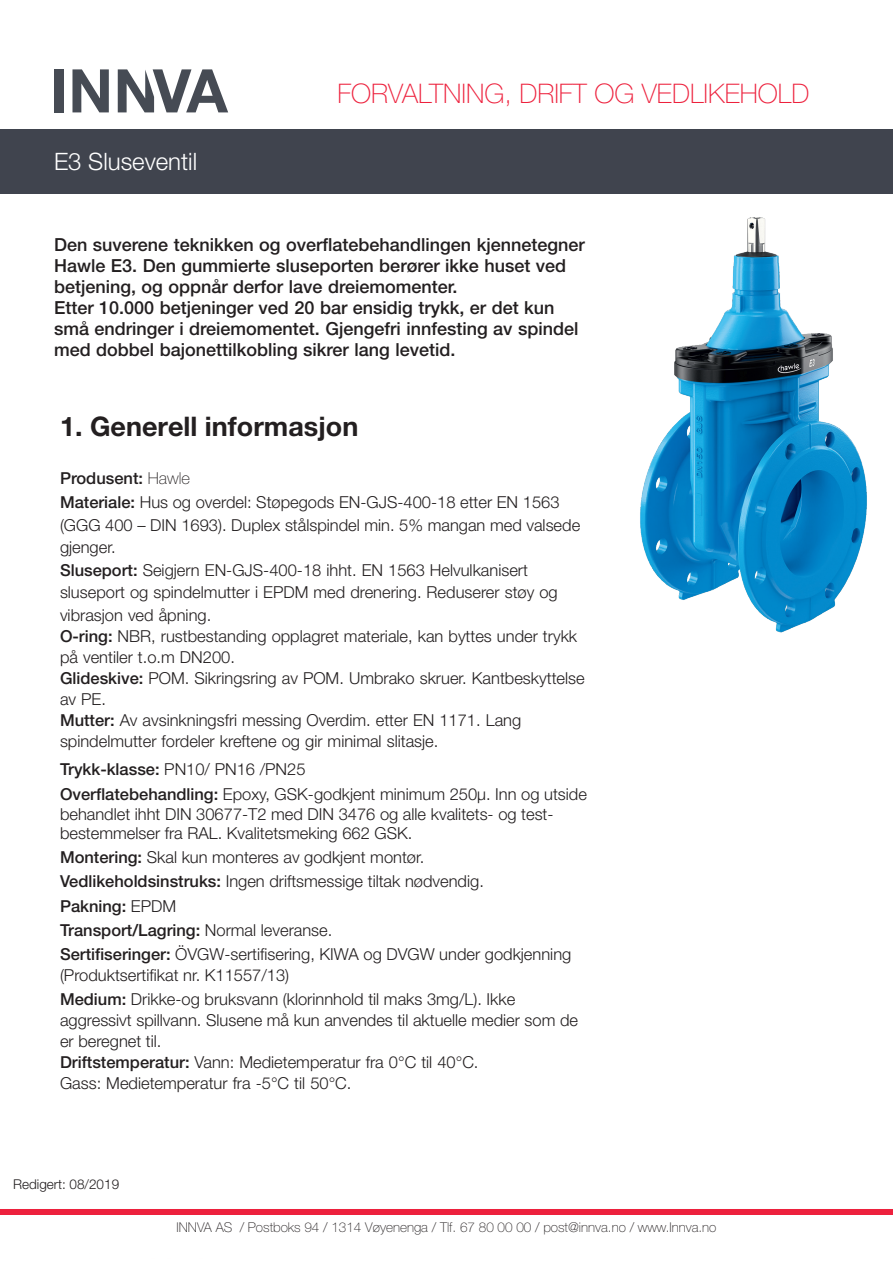
<style>
.page{position:relative;width:893px;height:1263px;background:#fff}
.page>*{position:absolute;margin:0;border:0;box-sizing:border-box;transform-origin:0 0}
.t1{font:100 27px "Helvetica Neue LT Pro";color:#ed213d}
.t2{font:700 27px "Helvetica Neue LT Pro";color:#231f20}
.t3{font:300 24px "Helvetica Neue LT Pro";color:#fff}
.t4{font:500 18px/21px "Helvetica Neue LT Pro";color:#231f20}
.t5{font:300 16.5px/21px "Helvetica Neue LT Pro";color:#231f20}
.t6{font:100 13.5px "Helvetica Neue LT Pro";color:#231f20}
.t7{font:300 13.5px "Helvetica Neue LT Pro";color:#231f20}
.s1{font-weight:500}
.s2{font-weight:100}
</style>
<div class="page">
<svg style="left:72px;top:69px;width:37px;height:43px"></svg>
<div style="left:54px;top:69px;width:9px;height:43px;background:#464b54"></div>
<svg style="left:118px;top:69px;width:110px;height:43px"></svg>
<div style="left:1px;top:129px;width:892px;height:64px;background:#40444e"></div>
<div style="left:0;top:1209px;width:893px;height:6px;background:#ed213d"></div>
<img style="left:640px;top:218px;width:227px;height:415px">
<h2 class="t3" style="left:54px;top:147px;width:145px">E3 Sluseventil</h2>
<h1 class="t1" style="left:337px;top:78px;width:474px">FORVALTNING, DRIFT OG VEDLIKEHOLD</h1>
<p class="t4" style="left:54px;top:234px;width:532px">Den suverene teknikken og overflatebehandlingen kjennetegner Hawle E3. Den gummierte sluseporten berører ikke huset ved betjening, og oppnår derfor lave dreiemomenter.<br>Etter 10.000 betjeninger ved 20 bar ensidig trykk, er det kun små endringer i dreiemomentet. Gjengefri innfesting av spindel med dobbel bajonettilkobling sikrer lang levetid.</p>
<h1 class="t2" style="left:60px;top:409px;width:300px">1. Generell informasjon</h1>
<p class="t5" style="left:60px;top:467px;width:522px;line-height:22.6px"><span class="s1">Produsent:</span> <span class="s2">Hawle<br></span><span class="s1">Materiale:</span> Hus og overdel: Støpegods EN-GJS-400-18 etter EN 1563 (GGG 400 – DIN 1693). Duplex stålspindel min. 5% mangan med valsede gjenger.<br><span class="s1">Sluseport:</span> Seigjern EN-GJS-400-18 ihht. EN 1563 Helvulkanisert sluseport og spindelmutter i EPDM med drenering. Reduserer støy og vibrasjon ved åpning.</p>
<p class="t5" style="left:60px;top:625px;width:526px"><span class="s1">O-ring:</span> NBR, rustbestanding opplagret materiale, kan byttes under trykk på ventiler t.o.m DN200.<br><span class="s1">Glideskive:</span> POM. Sikringsring av POM. Umbrako skruer. Kantbeskyttelse av PE.<br><span class="s1">Mutter:</span> Av avsinkningsfri messing Overdim. etter EN 1171. Lang spindelmutter fordeler kreftene og gir minimal slitasje.</p>
<p class="t5" style="left:60px;top:757px;width:528px;line-height:24.3px"><span class="s1">Trykk-klasse:</span> PN10/ PN16 /PN25<br><span class="s1">Overflatebehandling:</span> Epoxy, GSK-godkjent minimum 250µ. Inn og utside</p>
<p class="t5" style="left:60px;top:803px;width:495px;line-height:19.8px">behandlet ihht DIN 30677-T2 med DIN 3476 og alle kvalitets- og test&shy;bestemmelser fra RAL. Kvalitetsmeking 662 GSK.</p>
<p class="t5" style="left:60px;top:845px;width:513px;line-height:24.3px"><span class="s1">Montering:</span> Skal kun monteres av godkjent montør.<br><span class="s1">Vedlikeholdsinstruks:</span> Ingen driftsmessige tiltak nødvendig.<br><span class="s1">Pakning:</span> EPDM<br><span class="s1">Transport/Lagring:</span> Normal leveranse.<br><span class="s1">Sertifiseringer:</span> ÖVGW-sertifisering, KIWA og DVGW under godkjenning</p>
<p class="t5" style="left:60px;top:963px;width:457px;line-height:23.9px">(Produktsertifikat nr. K11557/13)<br><span class="s1">Medium:</span> Drikke-og bruksvann (klorinnhold til maks 3mg/L). Ikke</p>
<p class="t5" style="left:60px;top:1009px;width:520px">aggressivt spillvann. Slusene må kun anvendes til aktuelle medier som de er beregnet til.<br><span class="s1">Driftstemperatur:</span> Vann: Medietemperatur fra 0°C til 40°C.<br>Gass: Medietemperatur fra -5°C til 50°C.</p>
<p class="t7" style="left:13px;top:1176px;width:108px">Redigert: 08/2019</p>
<p class="t6" style="left:176px;top:1219px;width:542px">INNVA AS / Postboks 94 / 1314 Vøyenenga / Tlf. 67 80 00 00 / post@innva.no / www.Innva.no</p>
</div>
